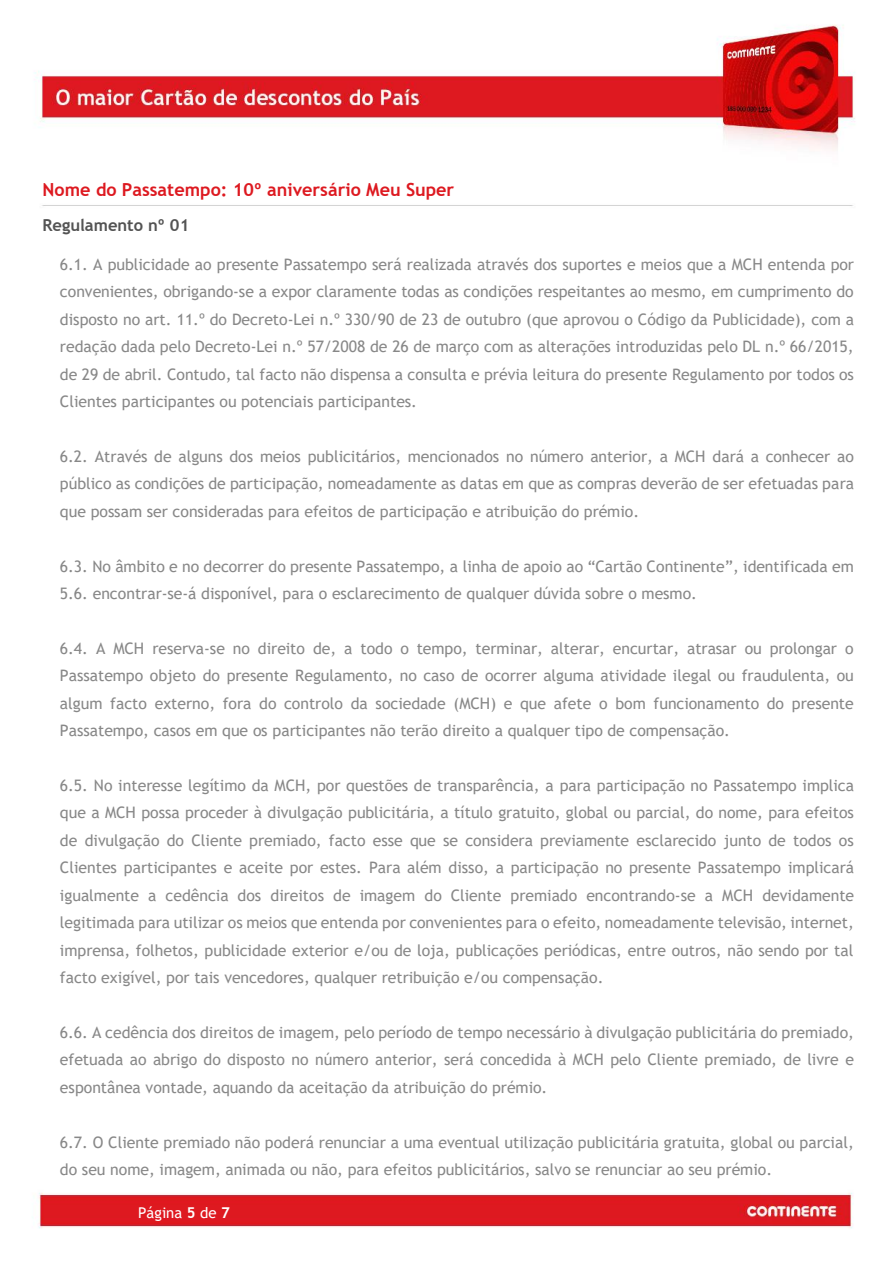
<style>
.page{position:relative;width:893px;height:1263px;background:#fff}
.page>*{position:absolute;margin:0;border:0;box-sizing:border-box;transform-origin:0 0}
.t1{font:700 18px "Trebuchet MS";color:#dd1920}
.t2{font:700 16.5px "Trebuchet MS";color:#535353}
.t3{font:15.9px/27.5px "Trebuchet MS";color:#888;text-align:justify}
.t4{font:15px "Trebuchet MS";color:#fff}
.s1{font-weight:700}
</style>
<div class="page">
<img style="left:38px;top:1192px;width:815px;height:37px">
<img style="left:34px;top:24px;width:821px;height:182px">
<p class="t1" style="left:42px;top:179px;width:413px">Nome do Passatempo: 10º aniversário Meu Super</p>
<p class="t2" style="left:42px;top:215px;width:148px">Regulamento nº 01</p>
<p class="t3" style="left:60px;top:250px;width:796px">6.1. A publicidade ao presente Passatempo será realizada através dos suportes e meios que a MCH entenda por convenientes, obrigando-se a expor claramente todas as condições respeitantes ao mesmo, em cumprimento do disposto no art. 11.º do Decreto-Lei n.º 330/90 de 23 de outubro (que aprovou o Código da Publicidade), com a redação dada pelo Decreto-Lei n.º 57/2008 de 26 de março com as alterações introduzidas pelo DL n.º 66/2015, de 29 de abril. Contudo, tal facto não dispensa a consulta e prévia leitura do presente Regulamento por todos os Clientes participantes ou potenciais participantes.</p>
<p class="t3" style="left:60px;top:442px;width:796px">6.2. Através de alguns dos meios publicitários, mencionados no número anterior, a MCH dará a conhecer ao público as condições de participação, nomeadamente as datas em que as compras deverão de ser efetuadas para que possam ser consideradas para efeitos de participação e atribuição do prémio.</p>
<p class="t3" style="left:60px;top:552px;width:795px">6.3. No âmbito e no decorrer do presente Passatempo, a linha de apoio ao “Cartão Continente”, identificada em<br>5.6. encontrar-se-á disponível, para o esclarecimento de qualquer dúvida sobre o mesmo.</p>
<p class="t3" style="left:60px;top:634px;width:795px">6.4. A MCH reserva-se no direito de, a todo o tempo, terminar, alterar, encurtar, atrasar ou prolongar o Passatempo objeto do presente Regulamento, no caso de ocorrer alguma atividade ilegal ou fraudulenta, ou algum facto externo, fora do controlo da sociedade (MCH) e que afete o bom funcionamento do presente Passatempo, casos em que os participantes não terão direito a qualquer tipo de compensação.</p>
<p class="t3" style="left:60px;top:771px;width:796px">6.5. No interesse legítimo da MCH, por questões de transparência, a para participação no Passatempo implica que a MCH possa proceder à divulgação publicitária, a título gratuito, global ou parcial, do nome, para efeitos de divulgação do Cliente premiado, facto esse que se considera previamente esclarecido junto de todos os Clientes participantes e aceite por estes. Para além disso, a participação no presente Passatempo implicará igualmente a cedência dos direitos de imagem do Cliente premiado encontrando-se a MCH devidamente legitimada para utilizar os meios que entenda por convenientes para o efeito, nomeadamente televisão, internet, imprensa, folhetos, publicidade exterior e/ou de loja, publicações periódicas, entre outros, não sendo por tal facto exigível, por tais vencedores, qualquer retribuição e/ou compensação.</p>
<p class="t3" style="left:60px;top:1018px;width:796px">6.6. A cedência dos direitos de imagem, pelo período de tempo necessário à divulgação publicitária do premiado, efetuada ao abrigo do disposto no número anterior, será concedida à MCH pelo Cliente premiado, de livre e espontânea vontade, aquando da aceitação da atribuição do prémio.</p>
<p class="t3" style="left:60px;top:1128px;width:795px">6.7. O Cliente premiado não poderá renunciar a uma eventual utilização publicitária gratuita, global ou parcial, do seu nome, imagem, animada ou não, para efeitos publicitários, salvo se renunciar ao seu prémio.</p>
<p class="t4" style="left:138px;top:1204px;width:93px">Página <span class="s1">5</span> de <span class="s1">7</span></p>
</div>
